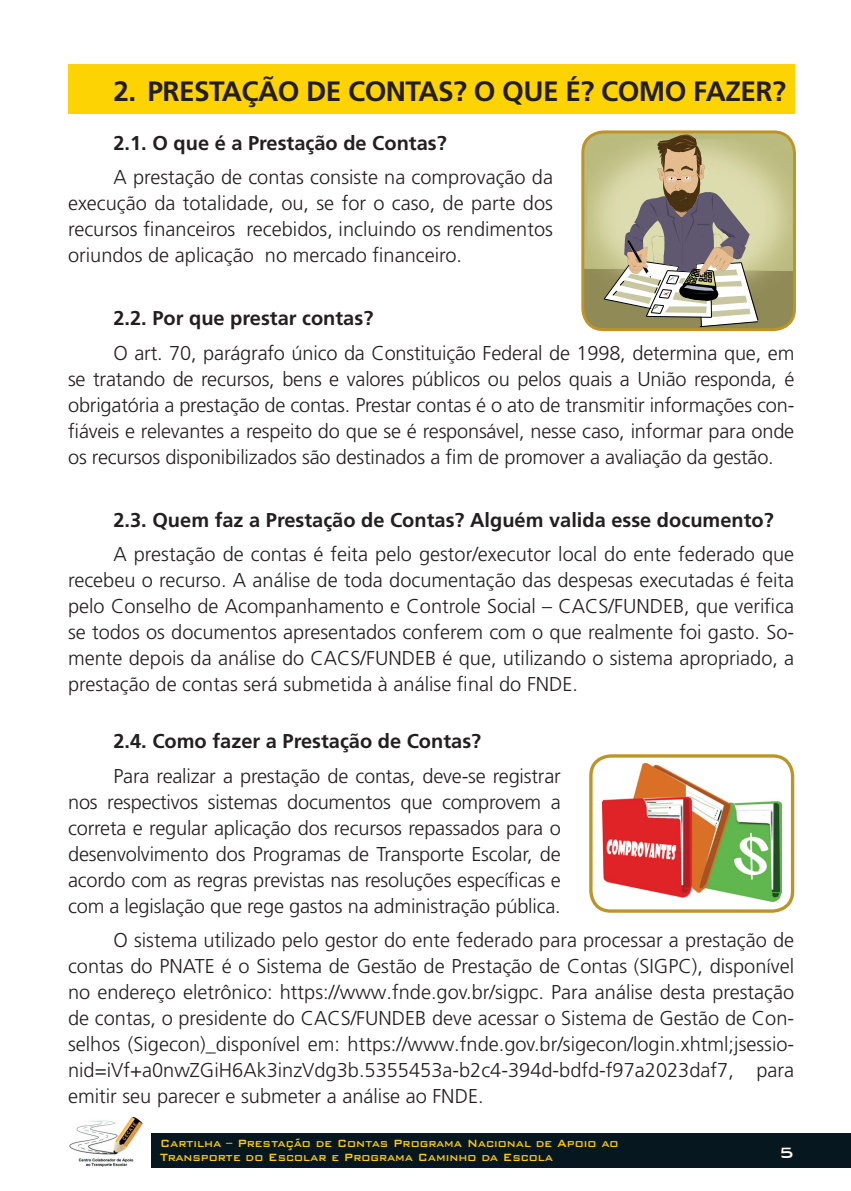
<style>
.page{position:relative;width:851px;height:1191px;background:#fff}
.page>*{position:absolute;margin:0;border:0;box-sizing:border-box;transform-origin:0 0}
.t1{font:700 28px "Frutiger LT Pro";letter-spacing:-.02em;color:#231f20}
.t2{font:300 20px/26px "Frutiger LT Pro";color:#231f20;text-align:justify}
.t3{font:700 20px "Frutiger LT Pro";color:#231f20}
.t4{font:500 20px "Bank Gothic BT";color:#fff}
.t5{font:500 14px/14px "Bank Gothic BT";color:#feca0a;scale:.9 1}
</style>
<div class="page">
<div style="left:151px;top:1133px;width:699px;height:34px;background:#071720"></div>
<img style="left:69px;top:1117px;width:74px;height:50px">
<div style="left:68px;top:64px;width:726px;height:50px;background:#fed304"></div>
<svg style="left:585px;top:132px;width:209px;height:198px;background:#b1ab8a"></svg>
<div style="left:581px;top:130px;width:214px;height:201px;border:3px solid #bf9427;border-radius:21px"></div>
<img style="left:603px;top:763px;width:178px;height:138px">
<div style="left:589px;top:754px;width:205px;height:158px;border:3px solid #bf9427;border-radius:20px"></div>
<h1 class="t1" style="left:113px;top:75px;width:674px">2. PRESTAÇÃO DE CONTAS? O QUE É? COMO FAZER?</h1>
<p class="t3" style="left:113px;top:131px;width:335px">2.1. O que é a Prestação de Contas?</p>
<p class="t2" style="left:68px;top:164px;width:486px;text-indent:45px">A prestação de contas consiste na comprovação da execução da totalidade, ou, se for o caso, de parte dos recursos financeiros recebidos, incluindo os rendimentos oriundos de aplicação no mercado financeiro.</p>
<p class="t3" style="left:113px;top:306px;width:261px">2.2. Por que prestar contas?</p>
<p class="t2" style="left:68px;top:340px;width:727px;text-indent:45px">O art. 70, parágrafo único da Constituição Federal de 1998, determina que, em se tratando de recursos, bens e valores públicos ou pelos quais a União responda, é obrigatória a prestação de contas. Prestar contas é o ato de transmitir informações con&shy;fiáveis e relevantes a respeito do que se é responsável, nesse caso, informar para onde os recursos disponibilizados são destinados a fim de promover a avaliação da gestão.</p>
<p class="t3" style="left:113px;top:508px;width:661px">2.3. Quem faz a Prestação de Contas? Alguém valida esse documento?</p>
<p class="t2" style="left:68px;top:541px;width:727px;text-indent:45px">A prestação de contas é feita pelo gestor/executor local do ente federado que recebeu o recurso. A análise de toda documentação das despesas executadas é feita pelo Conselho de Acompanhamento e Controle Social – CACS/FUNDEB, que verifica se todos os documentos apresentados conferem com o que realmente foi gasto. So&shy;mente depois da análise do CACS/FUNDEB é que, utilizando o sistema apropriado, a prestação de contas será submetida à análise final do FNDE.</p>
<p class="t3" style="left:113px;top:729px;width:369px">2.4. Como fazer a Prestação de Contas?</p>
<p class="t2" style="left:68px;top:763px;width:494px;text-indent:45px">Para realizar a prestação de contas, deve-se registrar nos respectivos sistemas documentos que comprovem a correta e regular aplicação dos recursos repassados para o desenvolvimento dos Programas de Transporte Escolar, de acordo com as regras previstas nas resoluções específicas e com a legislação que rege gastos na administração pública.</p>
<p class="t2" style="left:68px;top:927px;width:727px;text-indent:45px">O sistema utilizado pelo gestor do ente federado para processar a prestação de contas do PNATE é o Sistema de Gestão de Prestação de Contas (SIGPC), disponível no endereço eletrônico: https://www.fnde.gov.br/sigpc. Para análise desta prestação de contas, o presidente do CACS/FUNDEB deve acessar o Sistema de Gestão de Con&shy;selhos (Sigecon)_disponível em: https://www.fnde.gov.br/sigecon/login.xhtml;jsessio&shy;nid=iVf+a0nwZGiH6Ak3inzVdg3b.5355453a-b2c4-394d-bdfd-f97a2023daf7, para emitir seu parecer e submeter a análise ao FNDE.</p>
<p class="t5" style="left:160px;top:1136px;width:511px">Cartilha – Prestação de Contas Programa Nacional de Apoio ao<br>Transporte do Escolar e Programa Caminho da Escola</p>
<p class="t4" style="left:778px;top:1141px;width:17px">5</p>
</div>
